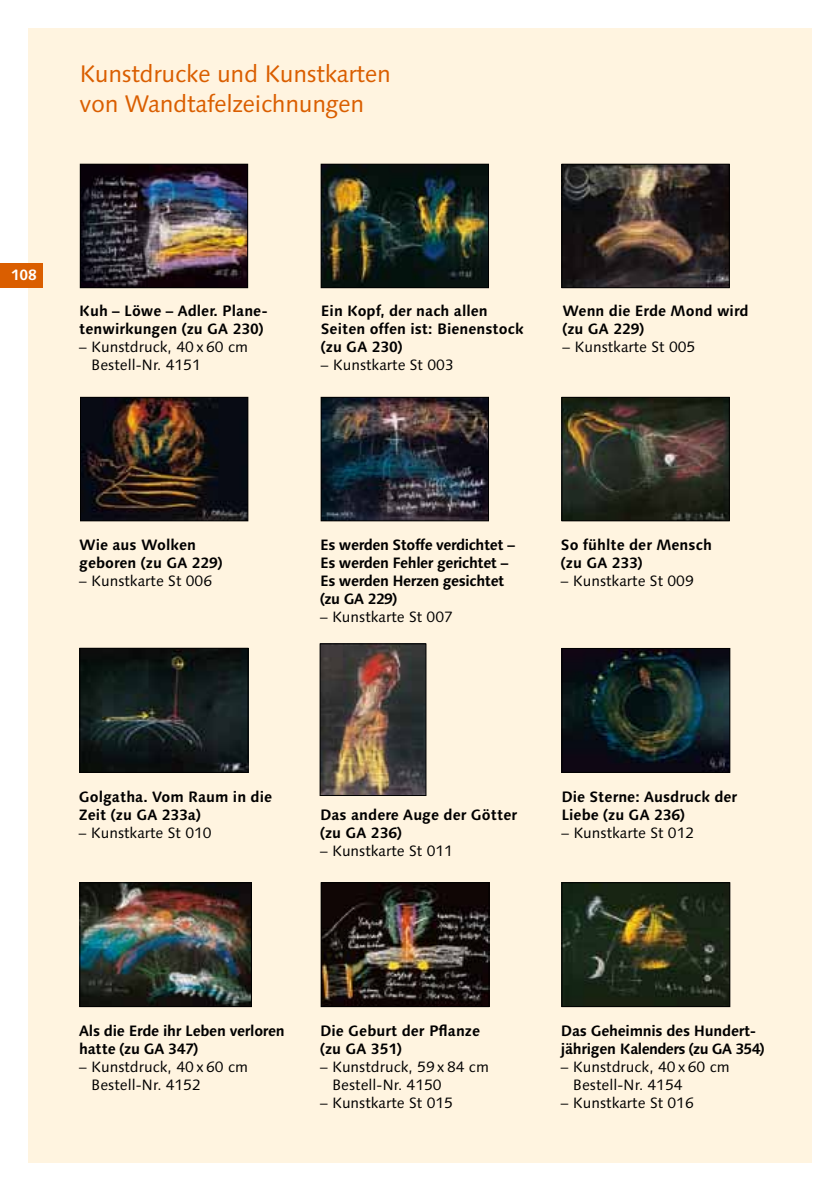
<style>
.page{position:relative;width:840px;height:1191px;background:#fff}
.page>*{position:absolute;margin:0;border:0;box-sizing:border-box;transform-origin:0 0}
.t1{font:24px/30px "Linotype Syntax";letter-spacing:-.015em;color:#da5e00}
.t2{font:700 15px/18px "Linotype Syntax";color:#000}
.t3{font:15px/18px "Linotype Syntax";color:#000}
.t4{font:700 15px/18px "Linotype Syntax";letter-spacing:-.02em;color:#000}
.t5{font:700 15px/18px "Linotype Syntax";letter-spacing:-.03em;color:#000}
.t6{font:700 15px "Linotype Syntax";color:#fff}
</style>
<div class="page">
<div style="left:28px;top:28px;width:783px;height:1134px;background:#fff4e0"></div>
<div style="left:0;top:264px;width:42px;height:24px;background:#da5e00"></div>
<img style="left:81px;top:884px;width:169px;height:121px">
<div style="left:79px;top:882px;width:173px;height:125px;border:1px solid #000"></div>
<img style="left:322px;top:884px;width:165px;height:121px">
<div style="left:320px;top:882px;width:169px;height:125px;border:1px solid #000"></div>
<img style="left:321px;top:645px;width:103px;height:149px">
<div style="left:319px;top:643px;width:107px;height:153px;border:1px solid #000"></div>
<img style="left:563px;top:884px;width:165px;height:121px">
<div style="left:561px;top:882px;width:169px;height:125px;border:1px solid #000"></div>
<img style="left:563px;top:650px;width:165px;height:121px">
<div style="left:561px;top:648px;width:169px;height:125px;border:1px solid #000"></div>
<img style="left:81px;top:650px;width:165px;height:121px">
<div style="left:79px;top:648px;width:169px;height:125px;border:1px solid #000"></div>
<img style="left:82px;top:399px;width:164px;height:120px">
<div style="left:80px;top:397px;width:168px;height:124px;border:1px solid #000"></div>
<img style="left:82px;top:166px;width:164px;height:120px">
<div style="left:80px;top:164px;width:168px;height:124px;border:1px solid #000"></div>
<img style="left:563px;top:166px;width:164px;height:120px">
<div style="left:561px;top:164px;width:168px;height:124px;border:1px solid #000"></div>
<img style="left:322px;top:166px;width:164px;height:120px">
<div style="left:320px;top:164px;width:168px;height:124px;border:1px solid #000"></div>
<img style="left:322px;top:399px;width:164px;height:120px">
<div style="left:320px;top:397px;width:168px;height:124px;border:1px solid #000"></div>
<img style="left:563px;top:399px;width:164px;height:120px">
<div style="left:561px;top:397px;width:168px;height:124px;border:1px solid #000"></div>
<h1 class="t1" style="left:79px;top:59px;width:313px">Kunstdrucke und Kunstkarten von Wandtafelzeichnungen</h1>
<p class="t6" style="left:11px;top:265px;width:28px">108</p>
<p class="t2" style="left:79px;top:302px;width:190px">Kuh – Löwe – Adler. Plane&shy;tenwirkungen (zu GA 230)</p>
<p class="t3" style="left:91px;top:338px;width:158px;text-indent:-12px">– Kunstdruck, 40 x 60 cm<br>Bestell-Nr. 4151</p>
<p class="t2" style="left:321px;top:302px;width:204px">Ein Kopf, der nach allen<br>Seiten offen ist: Bienenstock (zu GA 230)</p>
<p class="t3" style="left:321px;top:356px;width:134px">– Kunstkarte St 003</p>
<p class="t2" style="left:562px;top:302px;width:187px">Wenn die Erde Mond wird (zu GA 229)</p>
<p class="t3" style="left:562px;top:338px;width:134px">– Kunstkarte St 005</p>
<p class="t2" style="left:79px;top:536px;width:145px">Wie aus Wolken geboren (zu GA 229)</p>
<p class="t3" style="left:79px;top:572px;width:134px">– Kunstkarte St 006</p>
<p class="t5" style="left:320px;top:536px;width:196px">Es werden Stoffe verdichtet –<br>Es werden Fehler gerichtet –<br>Es werden Herzen gesichtet (zu GA 229)</p>
<p class="t3" style="left:320px;top:608px;width:134px">– Kunstkarte St 007</p>
<p class="t2" style="left:560px;top:536px;width:152px">So fühlte der Mensch (zu GA 233)</p>
<p class="t3" style="left:560px;top:572px;width:134px">– Kunstkarte St 009</p>
<p class="t2" style="left:79px;top:788px;width:195px">Golgatha. Vom Raum in die<br>Zeit (zu GA 233a)</p>
<p class="t3" style="left:79px;top:824px;width:134px">– Kunstkarte St 010</p>
<p class="t2" style="left:320px;top:806px;width:198px">Das andere Auge der Götter (zu GA 236)</p>
<p class="t3" style="left:320px;top:842px;width:134px">– Kunstkarte St 011</p>
<p class="t2" style="left:561px;top:788px;width:177px">Die Sterne: Ausdruck der<br>Liebe (zu GA 236)</p>
<p class="t3" style="left:561px;top:824px;width:134px">– Kunstkarte St 012</p>
<p class="t4" style="left:79px;top:1022px;width:207px">Als die Erde ihr Leben verloren hatte (zu GA 347)</p>
<p class="t3" style="left:91px;top:1058px;width:158px;text-indent:-12px">– Kunstdruck, 40 x 60 cm<br>Bestell-Nr. 4152</p>
<p class="t2" style="left:320px;top:1022px;width:161px">Die Geburt der Pflanze (zu GA 351)</p>
<p class="t3" style="left:332px;top:1058px;width:158px;text-indent:-12px">– Kunstdruck, 59 x 84 cm<br>Bestell-Nr. 4150</p>
<p class="t3" style="left:320px;top:1094px;width:134px">– Kunstkarte St 015</p>
<p class="t4" style="left:560px;top:1022px;width:205px">Das Geheimnis des Hundert&shy;jährigen Kalenders (zu GA 354)</p>
<p class="t3" style="left:572px;top:1058px;width:158px;text-indent:-12px">– Kunstdruck, 40 x 60 cm<br>Bestell-Nr. 4154</p>
<p class="t3" style="left:560px;top:1094px;width:134px">– Kunstkarte St 016</p>
</div>
